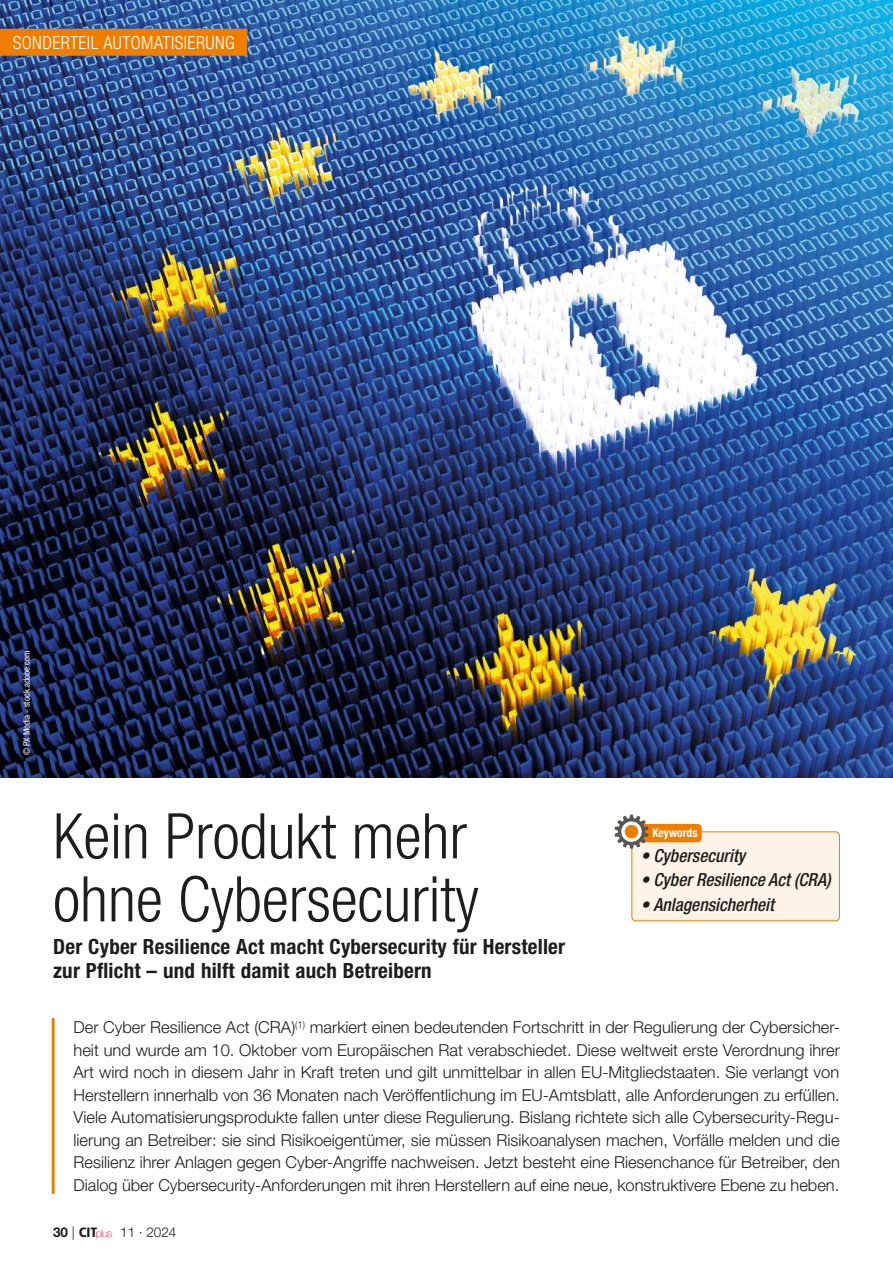
<style>
.page{position:relative;width:893px;height:1263px;background:#fff}
.page>*{position:absolute;margin:0;border:0;box-sizing:border-box;transform-origin:0 0}
.t1{font:300 condensed 63px/63px "Helvetica Neue LT Std";color:#1d1d1b}
.t2{font:700 condensed 21px/24px "Helvetica Neue LT Std";letter-spacing:.01em;color:#1d1d1b}
.t3{font:italic 500 condensed 18px "Helvetica Neue LT Std";color:#1d1d1b}
.t4{font:300 condensed 18px "Helvetica Neue LT Std";letter-spacing:.025em;color:#fff}
.t5{font:300 16.5px/22.5px "Helvetica Neue LT Std";color:#1d1d1b;text-align:justify}
.t6{font:300 13.5px "Helvetica Neue LT Std";color:#1d1d1b}
.t7{font:700 condensed 12px "Helvetica Neue LT Std";color:#fff;scale:.96 1}
.t8{font:condensed 9px "Helvetica Neue LT Std";color:#fff}
.s1{font-weight:700}
.s2{font-family:"Frutiger LT Std";font-weight:900;font-stretch:condensed}
.s3{font-weight:100;font-size:10.65px;color:#d4103e}
</style>
<div class="page">
<img style="left:0;top:0;width:893px;height:777px">
<hr style="left:52px;top:1019px;width:3px;height:174px;background:#ef7d00">
<div style="left:632px;top:832px;width:207px;height:89px;background:#fef3e8;border-radius:4px"></div>
<div style="left:631px;top:831px;width:209px;height:90px;border:1px solid #ef7d00;border-radius:4px"></div>
<div style="left:631px;top:824px;width:71px;height:18px;background:#ef7d00;border-radius:4px"></div>
<svg style="left:614px;top:815px;width:34px;height:34px"></svg>
<div style="left:625px;top:825px;width:13px;height:13px;background:#ef7d00;border-radius:50%"></div>
<div style="left:0;top:29px;width:247px;height:27px;background:#ef7d00"></div>
<p class="t4" style="left:13px;top:32px;width:224px">Sonderteil Automatisierung</p>
<p class="t8" style="left:21px;top:755px;width:106px;rotate:-90deg">© PX Media - stock.adobe.com</p>
<h1 class="t1" style="left:53px;top:804px;width:427px">Kein Produkt mehr ohne Cybersecurity</h1>
<p class="t2" style="left:53px;top:934px;width:513px">Der Cyber Resilience Act macht Cybersecurity für Hersteller zur Pflicht – und hilft damit auch Betreibern</p>
<p class="t7" style="left:652px;top:826px;width:49px">Keywords</p>
<p class="t3" style="left:641px;top:845px;width:106px">• Cybersecurity</p>
<p class="t3" style="left:641px;top:869px;width:191px">• Cyber Resilience Act (CRA)</p>
<p class="t3" style="left:641px;top:893px;width:135px">• Anlagensicherheit</p>
<p class="t5" style="left:74px;top:1016px;width:768px">Der Cyber Resilience Act (CRA)<sup>(1)</sup> markiert einen bedeutenden Fortschritt in der Regulierung der Cybersicher&shy;heit und wurde am 10. Oktober vom Europäischen Rat verabschiedet. Diese weltweit erste Verordnung ihrer Art wird noch in diesem Jahr in Kraft treten und gilt unmittelbar in allen EU-Mitgliedstaaten. Sie verlangt von Herstellern innerhalb von 36 Monaten nach Veröffentlichung im EU-Amtsblatt, alle Anforderungen zu erfüllen.<br>Viele Automatisierungsprodukte fallen unter diese Regulierung. Bislang richtete sich alle Cybersecurity-Regu&shy;lierung an Betreiber: sie sind Risikoeigentümer, sie müssen Risikoanalysen machen, Vorfälle melden und die Resilienz ihrer Anlagen gegen Cyber-Angriffe nachweisen. Jetzt besteht eine Riesenchance für Betreiber, den Dialog über Cybersecurity-Anforderungen mit ihren Herstellern auf eine neue, konstruktivere Ebene zu heben.</p>
<p class="t6" style="left:53px;top:1224px;width:125px"><span class="s1">30</span> | <span class="s2">CIT</span><span class="s3">plus</span> 11 · 2024</p>
</div>
